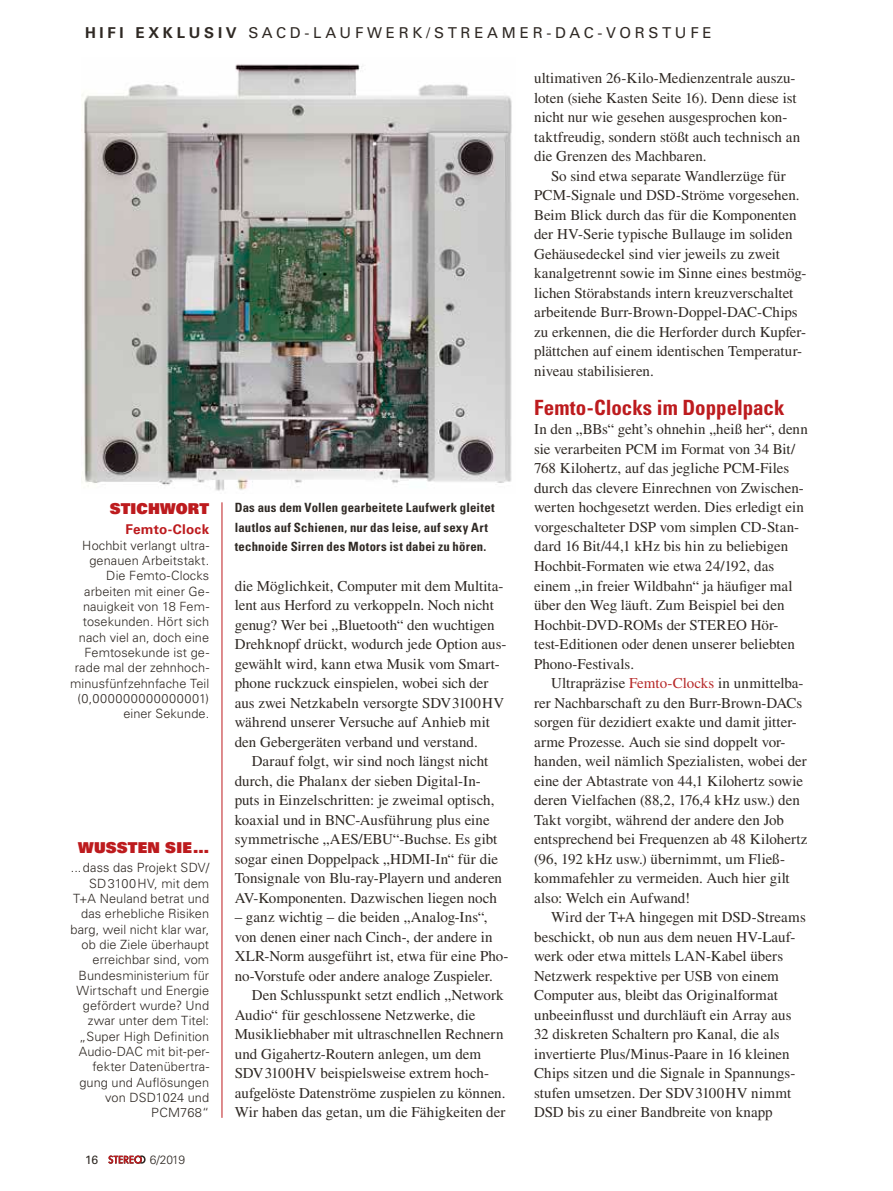
<style>
.page{position:relative;width:893px;height:1191px;background:#fff}
.page>*{position:absolute;margin:0;border:0;box-sizing:border-box;transform-origin:0 0}
.t1{font:700 condensed 21px "Univers LT Std";color:#bd1b1e}
.t2{font:15px/19.5px "Times LT Std";color:#2f2924}
.t3{font:15px "Univers LT Std";letter-spacing:.25em;color:#2f2924}
.t4{font:15px "Univers LT Std X Black";letter-spacing:.01em;color:#bd1b1e}
.t5{font:700 13.5px "Univers LT Std";letter-spacing:.015em;color:#bd1b1e}
.t6{font:300 12.75px/15.3px "Univers LT Std";letter-spacing:.005em;color:#2f2924;text-align:right}
.t7{font:700 condensed 12.75px/19.5px "Univers LT Std";letter-spacing:.015em;color:#2f2924}
.t8{font:300 12px "Univers LT Std";color:#2f2924}
.t9{font:12px "Univers LT Std";color:#2f2924}
.s1{font-weight:700}
.s2{color:#b72828}
</style>
<div class="page">
<svg style="left:108px;top:1155px;width:38px;height:8px"></svg>
<hr style="left:222px;top:502px;width:1px;height:615px;background:#bd1b1e">
<img style="left:82px;top:64px;width:430px;height:427px">
<p class="t3" style="left:85px;top:24px;width:628px"><span class="s1">HIFI EXKLUSIV</span> SACD-LAUFWERK/STREAMER-DAC-VORSTUFE</p>
<p class="t4" style="left:110px;top:499px;width:101px">STICHWORT</p>
<p class="t5" style="left:125px;top:522px;width:85px">Femto-Clock</p>
<p class="t6" style="left:70px;top:537px;width:140px">Hochbit verlangt ultra&shy;genauen Arbeitstakt.<br>Die Femto-Clocks arbeiten mit einer Ge&shy;nauigkeit von 18 Fem&shy;tosekunden. Hört sich nach viel an, doch eine<br>Femtosekunde ist ge&shy;rade mal der zehnhoch&shy;minusfünfzehnfache Teil (0,000000000000001) einer Sekunde.</p>
<p class="t4" style="left:78px;top:837px;width:132px">WUSSTEN SIE...</p>
<p class="t6" style="left:71px;top:860px;width:140px">...dass das Projekt SDV/<br>SD3100HV, mit dem<br>T+A Neuland betrat und das erhebliche Risiken barg, weil nicht klar war, ob die Ziele überhaupt erreichbar sind, vom<br>Bundesministerium für<br>Wirtschaft und Energie gefördert wurde? Und zwar unter dem Titel: „Super High Definition<br>Audio-DAC mit bit-per&shy;fekter Datenübertra&shy;gung und Auflösungen von DSD1024 und<br>PCM768“</p>
<p class="t9" style="left:85px;top:1152px;width:15px">16</p>
<p class="t8" style="left:150px;top:1152px;width:37px">6/2019</p>
<p class="t7" style="left:235px;top:498px;width:261px">Das aus dem Vollen gearbeitete Laufwerk gleitet lautlos auf Schienen, nur das leise, auf sexy Art technoide Sirren des Motors ist dabei zu hören.</p>
<p class="t2" style="left:235px;top:575px;width:273px">die Möglichkeit, Computer mit dem Multita&shy;lent aus Herford zu verkoppeln. Noch nicht genug? Wer bei „Bluetooth“ den wuchtigen Drehknopf drückt, wodurch jede Option aus&shy;gewählt wird, kann etwa Musik vom Smart&shy;phone ruckzuck einspielen, wobei sich der aus zwei Netzkabeln versorgte SDV3100HV während unserer Versuche auf Anhieb mit den Gebergeräten verband und verstand.</p>
<p class="t2" style="left:235px;top:751px;width:269px;text-indent:17px">Darauf folgt, wir sind noch längst nicht durch, die Phalanx der sieben Digital-In&shy;puts in Einzelschritten: je zweimal optisch, koaxial und in BNC-Ausführung plus eine symmetrische „AES/EBU“-Buchse. Es gibt sogar einen Doppelpack „HDMI-In“ für die Tonsignale von Blu-ray-Playern und anderen AV-Komponenten. Dazwischen liegen noch</p>
<p class="t2" style="left:235px;top:907px;width:275px">– ganz wichtig – die beiden „Analog-Ins“, von denen einer nach Cinch-, der andere in XLR-Norm ausgeführt ist, etwa für eine Pho&shy;no-Vorstufe oder andere analoge Zuspieler.</p>
<p class="t2" style="left:235px;top:985px;width:272px;text-indent:17px">Den Schlusspunkt setzt endlich „Network Audio“ für geschlossene Netzwerke, die Musikliebhaber mit ultraschnellen Rechnern und Gigahertz-Routern anlegen, um dem SDV3100HV beispielsweise extrem hoch&shy;aufgelöste Datenströme zuspielen zu können.<br>Wir haben das getan, um die Fähigkeiten der</p>
<p class="t2" style="left:534px;top:68px;width:268px">ultimativen 26-Kilo-Medienzentrale auszu&shy;loten (siehe Kasten Seite 16). Denn diese ist nicht nur wie gesehen ausgesprochen kon&shy;taktfreudig, sondern stößt auch technisch an die Grenzen des Machbaren.</p>
<p class="t2" style="left:534px;top:166px;width:274px;text-indent:17px">So sind etwa separate Wandlerzüge für PCM-Signale und DSD-Ströme vorgesehen.<br>Beim Blick durch das für die Komponenten der HV-Serie typische Bullauge im soliden Gehäusedeckel sind vier jeweils zu zweit kanalgetrennt sowie im Sinne eines bestmög&shy;lichen Störabstands intern kreuzverschaltet arbeitende Burr-Brown-Doppel-DAC-Chips zu erkennen, die die Herforder durch Kupfer&shy;plättchen auf einem identischen Temperatur&shy;niveau stabilisieren.</p>
<h1 class="t1" style="left:534px;top:394px;width:252px">Femto-Clocks im Doppelpack</h1>
<p class="t2" style="left:534px;top:419px;width:275px">In den „BBs“ geht’s ohnehin „heiß her“, denn sie verarbeiten PCM im Format von 34 Bit/ 768 Kilohertz, auf das jegliche PCM-Files durch das clevere Einrechnen von Zwischen&shy;werten hochgesetzt werden. Dies erledigt ein vorgeschalteter DSP vom simplen CD-Stan&shy;dard 16 Bit/44,1 kHz bis hin zu beliebigen Hochbit-Formaten wie etwa 24/192, das einem „in freier Wildbahn“ ja häufiger mal über den Weg läuft. Zum Beispiel bei den Hochbit-DVD-ROMs der STEREO Hör&shy;test-Editionen oder denen unserer beliebten Phono-Festivals.</p>
<p class="t2" style="left:534px;top:673px;width:275px;text-indent:17px">Ultrapräzise <span class="s2">Femto-Clocks</span> in unmittelba&shy;rer Nachbarschaft zu den Burr-Brown-DACs sorgen für dezidiert exakte und damit jitter&shy;arme Prozesse. Auch sie sind doppelt vor&shy;handen, weil nämlich Spezialisten, wobei der eine der Abtastrate von 44,1 Kilohertz sowie deren Vielfachen (88,2, 176,4 kHz usw.) den Takt vorgibt, während der andere den Job entsprechend bei Frequenzen ab 48 Kilohertz (96, 192 kHz usw.) übernimmt, um Fließ&shy;kommafehler zu vermeiden. Auch hier gilt also: Welch ein Aufwand!</p>
<p class="t2" style="left:534px;top:907px;width:273px;text-indent:17px">Wird der T+A hingegen mit DSD-Streams beschickt, ob nun aus dem neuen HV-Lauf&shy;werk oder etwa mittels LAN-Kabel übers Netzwerk respektive per USB von einem Computer aus, bleibt das Originalformat unbeeinflusst und durchläuft ein Array aus 32 diskreten Schaltern pro Kanal, die als invertierte Plus/Minus-Paare in 16 kleinen Chips sitzen und die Signale in Spannungs&shy;stufen umsetzen. Der SDV3100HV nimmt DSD bis zu einer Bandbreite von knapp</p>
</div>
